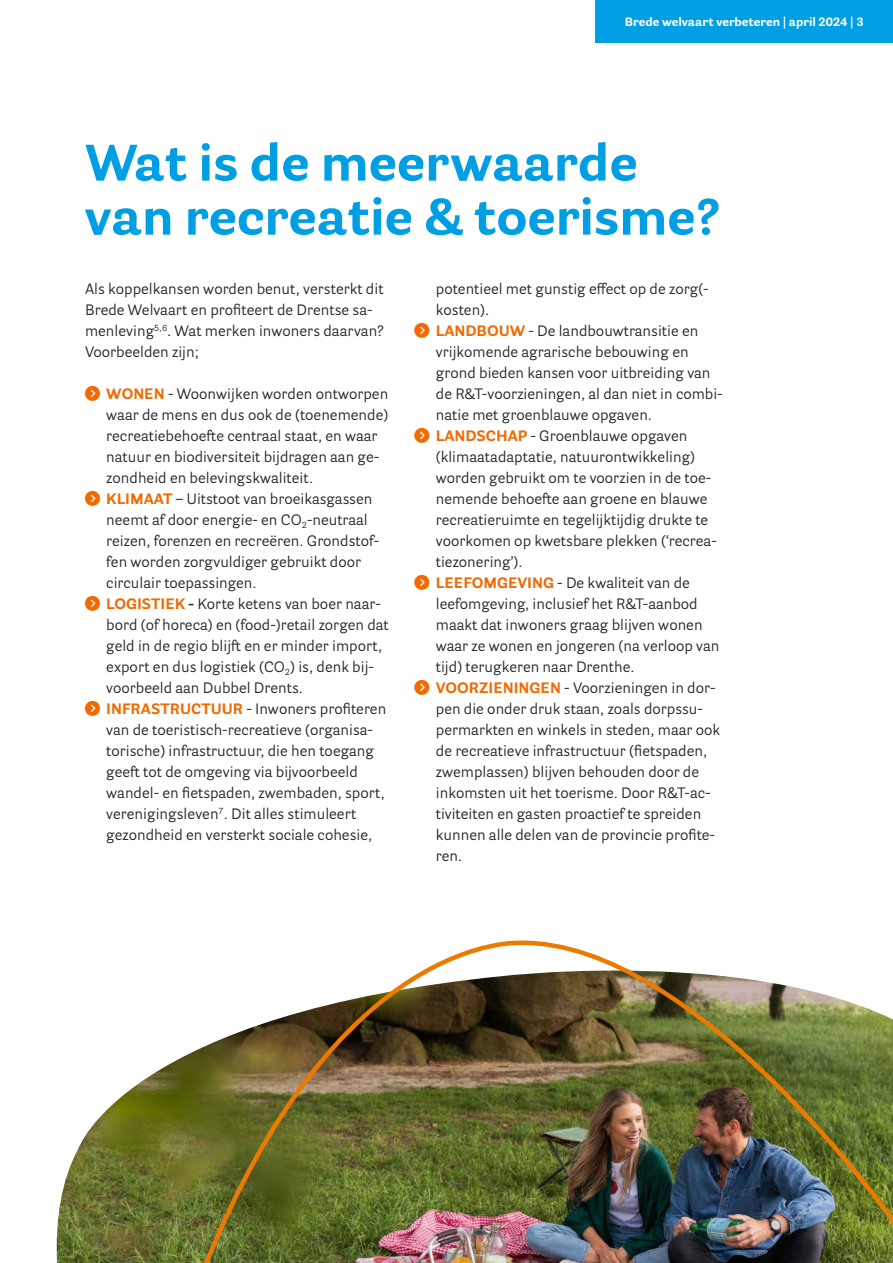
<style>
.page{position:relative;width:893px;height:1263px;background:#fff}
.page>*{position:absolute;margin:0;border:0;box-sizing:border-box;transform-origin:0 0}
.t1{font:700 51px/54px "Parry Grotesque";color:#009fe3}
.t2{font:15px/21px "Parry Grotesque";color:#292829}
.t3{font:700 12px "Parry Grotesque";color:#fff}
.s1{font-weight:700;color:#f16900}
.s2{font-weight:700}
</style>
<div class="page">
<img style="left:56px;top:940px;width:837px;height:323px">
<div style="left:595px;top:0;width:298px;height:43px;background:#009fe3"></div>
<p class="t3" style="left:625px;top:14px;width:240px">Brede welvaart verbeteren | april 2024 | 3</p>
<h1 class="t1" style="left:85px;top:135px;width:636px">Wat is de meerwaarde van recreatie &amp; toerisme?</h1>
<p class="t2" style="left:85px;top:278px;width:300px">Als koppelkansen worden benut, versterkt dit Brede Welvaart en profiteert de Drentse sa&shy;menleving<sup>5,6</sup>. Wat merken inwoners daarvan?<br>Voorbeelden zijn;</p>
<p class="t2" style="left:106px;top:383px;width:284px"><span class="s1">WONEN</span> - Woonwijken worden ontworpen waar de mens en dus ook de (toenemende) recreatiebehoefte centraal staat, en waar natuur en biodiversiteit bijdragen aan ge&shy;zondheid en belevingskwaliteit.<br><span class="s1">KLIMAAT</span> – Uitstoot van broeikasgassen neemt af door energie- en CO<sub>2</sub>-neutraal reizen, forenzen en recreëren. Grondstof&shy;fen worden zorgvuldiger gebruikt door circulair toepassingen.<br><span class="s1">LOGISTIEK</span> <span class="s2">-</span> Korte ketens van boer naar&shy;bord (of horeca) en (food-)retail zorgen dat geld in de regio blijft en er minder import, export en dus logistiek (CO<sub>2</sub>) is, denk bij&shy;voorbeeld aan Dubbel Drents.<br><span class="s1">INFRASTRUCTUUR</span> - Inwoners profiteren van de toeristisch-recreatieve (organisa&shy;torische) infrastructuur, die hen toegang geeft tot de omgeving via bijvoorbeeld wandel- en fietspaden, zwembaden, sport, verenigingsleven<sup>7</sup>. Dit alles stimuleert gezondheid en versterkt sociale cohesie,</p>
<p class="t2" style="left:436px;top:278px;width:288px">potentieel met gunstig effect op de zorg(- kosten).<br><span class="s1">LANDBOUW</span> - De landbouwtransitie en vrijkomende agrarische bebouwing en grond bieden kansen voor uitbreiding van de R&amp;T-voorzieningen, al dan niet in combi&shy;natie met groenblauwe opgaven.<br><span class="s1">LANDSCHAP</span> - Groenblauwe opgaven (klimaatadaptatie, natuurontwikkeling) worden gebruikt om te voorzien in de toe&shy;nemende behoefte aan groene en blauwe recreatieruimte en tegelijktijdig drukte te voorkomen op kwetsbare plekken (‘recrea&shy;tiezonering’).<br><span class="s1">LEEFOMGEVING</span> - De kwaliteit van de leefomgeving, inclusief het R&amp;T-aanbod maakt dat inwoners graag blijven wonen waar ze wonen en jongeren (na verloop van tijd) terugkeren naar Drenthe.<br><span class="s1">VOORZIENINGEN</span> - Voorzieningen in dor&shy;pen die onder druk staan, zoals dorpssu&shy;permarkten en winkels in steden, maar ook de recreatieve infrastructuur (fietspaden, zwemplassen) blijven behouden door de inkomsten uit het toerisme. Door R&amp;T-ac&shy;tiviteiten en gasten proactief te spreiden kunnen alle delen van de provincie profite&shy;ren.</p>
</div>
